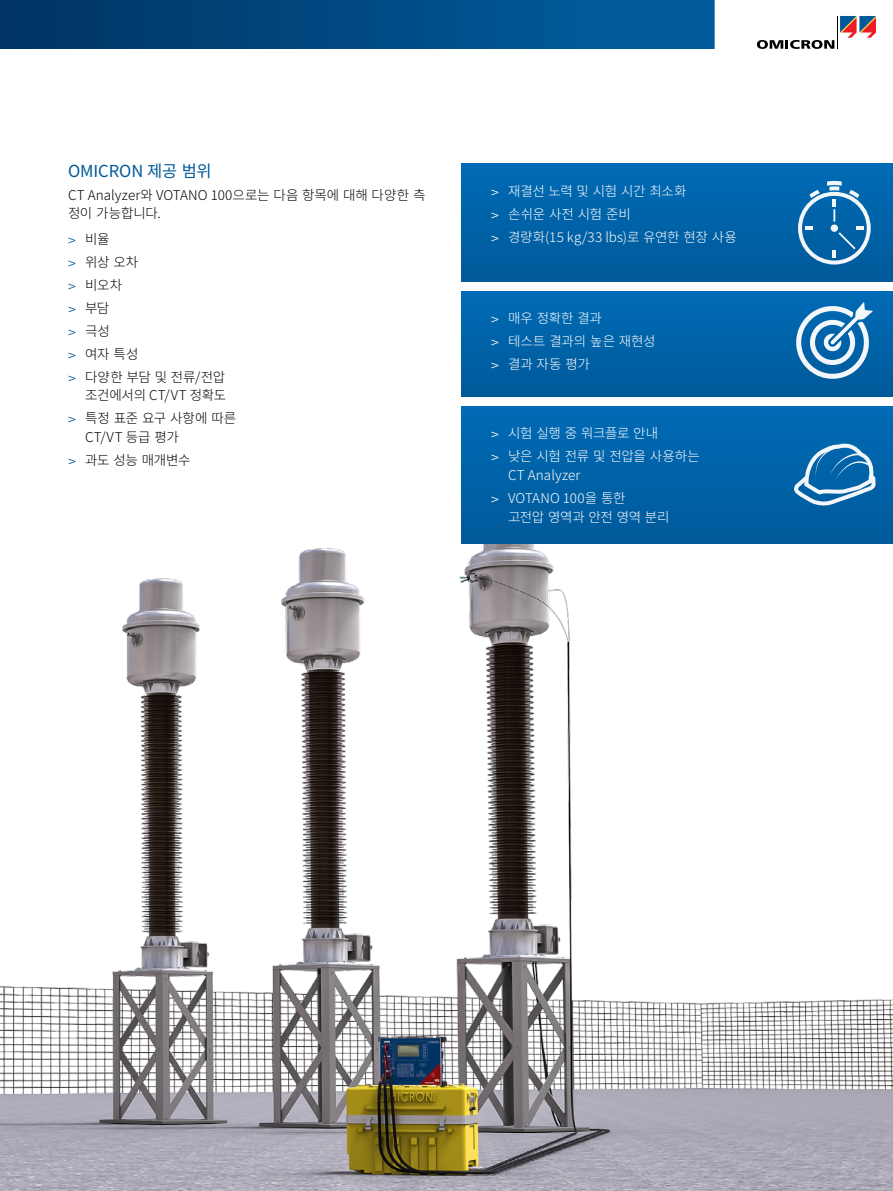
<style>
.page{position:relative;width:893px;height:1191px;background:#fff}
.page>*{position:absolute;margin:0;border:0;box-sizing:border-box;transform-origin:0 0}
.Content_-_Headline_1{font:16.5px "Noto Sans CJ Kkr";letter-spacing:-.005em;color:#00599a}
.Content_-_Normal{font:300 13.5px/18.8px "Noto Sans CJ Kkr";letter-spacing:-.005em;color:#000}
.t1{font:300 13.5px/18.8px "Noto Sans CJ Kkr";letter-spacing:-.015em;color:#fff}
.t2{font:300 13.5px "Noto Sans CJ Kkr";letter-spacing:.005em;color:#fff}
.s1{font-family:"Frutiger Neue LTW1 G";color:#00599a}
.s2{font-family:"Frutiger Neue LTW1 G"}
</style>
<div class="page">
<svg style="left:757px;top:40px;width:77px;height:9px"></svg>
<hr style="left:837px;top:16px;width:1px;height:33px;background:#000">
<svg style="left:840px;top:16px;width:36px;height:22px"></svg>
<svg style="left:0;top:0;width:714px;height:49px;background:#004982"></svg>
<img style="left:0;top:544px;width:893px;height:647px">
<div style="left:461px;top:164px;width:432px;height:117px;background:linear-gradient(to right,#0062a8,#0163a8)"></div>
<svg style="left:798px;top:181px;width:73px;height:83px"></svg>
<div style="left:461px;top:291px;width:432px;height:105px;background:linear-gradient(to right,#0063a8,#0061a7)"></div>
<svg style="left:796px;top:302px;width:77px;height:77px"></svg>
<div style="left:461px;top:406px;width:432px;height:138px;background:linear-gradient(to bottom,#006bb6,#005a9a)"></div>
<svg style="left:792px;top:441px;width:84px;height:66px"></svg>
<p class="Content_-_Headline_1" style="left:68px;top:161px;width:145px">OMICRON 제공 범위</p>
<p class="Content_-_Normal" style="left:68px;top:186px;width:359px">CT Analyzer와 VOTANO 100으로는 다음 항목에 대해 다양한 측 정이 가능합니다.</p>
<p class="Content_-_Normal" style="left:68px;top:229px;width:43px"><span class="s1">&gt;</span> 비율</p>
<p class="Content_-_Normal" style="left:68px;top:252px;width:72px"><span class="s1">&gt;</span> 위상 오차</p>
<p class="Content_-_Normal" style="left:68px;top:275px;width:56px"><span class="s1">&gt;</span> 비오차</p>
<p class="Content_-_Normal" style="left:68px;top:298px;width:43px"><span class="s1">&gt;</span> 부담</p>
<p class="Content_-_Normal" style="left:68px;top:321px;width:43px"><span class="s1">&gt;</span> 극성</p>
<p class="Content_-_Normal" style="left:68px;top:344px;width:72px"><span class="s1">&gt;</span> 여자 특성</p>
<p class="Content_-_Normal" style="left:68px;top:367px;width:160px;text-align:right"><span class="s1">&gt;</span> 다양한 부담 및 전류/전압 조건에서의 CT/VT 정확도</p>
<p class="Content_-_Normal" style="left:85px;top:409px;width:153px;text-indent:-17px"><span class="s1">&gt;</span> 특정 표준 요구 사항에 따른<br>CT/VT 등급 평가</p>
<p class="Content_-_Normal" style="left:68px;top:451px;width:124px"><span class="s1">&gt;</span> 과도 성능 매개변수</p>
<p class="t1" style="left:491px;top:182px;width:197px"><span class="s2">&gt;</span> 재결선 노력 및 시험 시간 최소화</p>
<p class="t1" style="left:491px;top:205px;width:141px"><span class="s2">&gt;</span> 손쉬운 사전 시험 준비</p>
<p class="t2" style="left:491px;top:229px;width:247px"><span class="s2">&gt;</span> 경량화(15 kg/33 lbs)로 유연한 현장 사용</p>
<p class="t1" style="left:491px;top:309px;width:112px"><span class="s2">&gt;</span> 매우 정확한 결과</p>
<p class="t1" style="left:491px;top:332px;width:166px"><span class="s2">&gt;</span> 테스트 결과의 높은 재현성</p>
<p class="t1" style="left:491px;top:355px;width:100px"><span class="s2">&gt;</span> 결과 자동 평가</p>
<p class="t1" style="left:491px;top:424px;width:169px"><span class="s2">&gt;</span> 시험 실행 중 워크플로 안내</p>
<p class="t1" style="left:508px;top:447px;width:193px;text-indent:-17px"><span class="s2">&gt;</span> 낮은 시험 전류 및 전압을 사용하는<br>CT Analyzer</p>
<p class="t1" style="left:508px;top:489px;width:163px;text-indent:-17px"><span class="s2">&gt;</span> VOTANO 100을 통한<br>고전압 영역과 안전 영역 분리</p>
</div>
